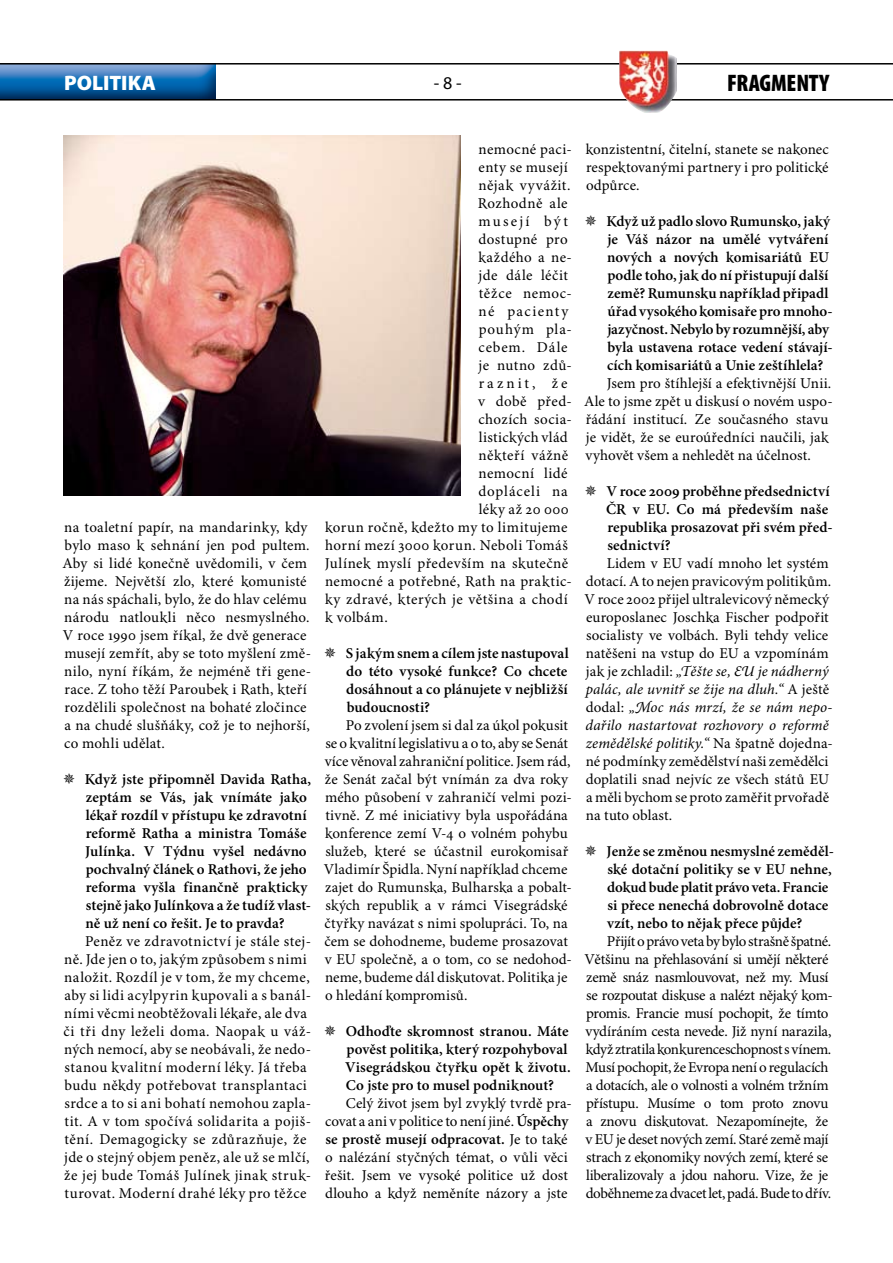
<style>
.page{position:relative;width:893px;height:1263px;background:#fff}
.page>*{position:absolute;margin:0;border:0;box-sizing:border-box;transform-origin:0 0}
.t1{font:900 condensed 24px "Myriad Pro";letter-spacing:-.01em;color:#000}
.t2{font:900 21px "Myriad Pro";color:#fff}
.t3{font:18px "Myriad Pro";color:#000}
.t4{font:15px/18px "Minion Pro";letter-spacing:.01em;color:#000}
.t5{font:600 15px/18px "Minion Pro";letter-spacing:.005em;color:#000}
.t6{font:15px/18px "Minion Pro";letter-spacing:.03em;color:#000}
.t7{font:15px/18px "Minion Pro";letter-spacing:-.02em;color:#000}
.t8{font:15px "Minion Pro";letter-spacing:.035em;color:#000}
.t9{font:15px "Minion Pro";letter-spacing:.06em;color:#000}
.t10{font:15px "Minion Pro";letter-spacing:.045em;color:#000}
.t11{font:15px "Minion Pro";letter-spacing:.095em;color:#000}
.t12{font:15px "Minion Pro";letter-spacing:.055em;color:#000}
.t13{font:15px "Minion Pro";letter-spacing:.15em;color:#000}
.t14{font:15px "Minion Pro";letter-spacing:.205em;color:#000}
.s1{font-weight:600}
.s2{font-style:italic}
</style>
<div class="page">
<img style="left:0;top:65px;width:215px;height:34px">
<hr style="left:0;top:99px;width:893px;height:2px;background:#000">
<hr style="left:0;top:63px;width:893px;height:2px;background:#000">
<img style="left:619px;top:51px;width:57px;height:62px">
<img style="left:64px;top:135px;width:397px;height:361px">
<h2 class="t2" style="left:64px;top:69px;width:93px">POLITIKA</h2>
<p class="t3" style="left:434px;top:71px;width:29px">- -</p>
<h1 class="t1" style="left:727px;top:67px;width:103px">FRAGMENTY</h1>
<p class="t4" style="left:62px;top:519px;width:250px">na toaletní papír, na mandarinky, kdy bylo maso k sehnání jen pod pultem.<br>Aby si lidé konečně uvědomili, v čem žijeme. Největší zlo, které komunisté na nás spáchali, bylo, že do hlav celému národu natloukli něco nesmyslného.<br>V roce 1990 jsem říkal, že dvě generace musejí zemřít, aby se toto myšlení změ&shy;nilo, nyní říkám, že nejméně tři gene&shy;race. Z toho těží Paroubek i Rath, kteří rozdělili společnost na bohaté zločince a na chudé slušňáky, což je to nejhorší, co mohli udělat.</p>
<p class="t5" style="left:85px;top:771px;width:228px">Když jste připomněl Davida Ratha, zeptám se Vás, jak vnímáte jako lékař rozdíl v přístupu ke zdravotní reformě Ratha a ministra Tomáše Julínka. V Týdnu vyšel nedávno pochvalný článek o Rathovi, že jeho reforma vyšla finančně prakticky stejně jako Julínkova a že tudíž vlast&shy;ně už není co řešit. Je to pravda?</p>
<p class="t6" style="left:64px;top:933px;width:249px;text-indent:22px">Peněz ve zdravotnictví je stále stej&shy;ně. Jde jen o to, jakým způsobem s nimi naložit. Rozdíl je v tom, že my chceme, aby si lidi acylpyrin kupovali a s banál&shy;ními věcmi neobtěžovali lékaře, ale dva či tři dny leželi doma. Naopak u váž&shy;ných nemocí, aby se neobávali, že nedo&shy;stanou kvalitní moderní léky. Já třeba budu někdy potřebovat transplantaci srdce a to si ani bohatí nemohou zapla&shy;tit. A v tom spočívá solidarita a pojiš&shy;tění. Demagogicky se zdůrazňuje, že jde o stejný objem peněz, ale už se mlčí, že jej bude Tomáš Julínek jinak struk&shy;turovat. Moderní drahé léky pro těžce</p>
<p class="t4" style="left:479px;top:141px;width:95px">nemocné paci-</p>
<p class="t6" style="left:479px;top:159px;width:91px">enty se musejí</p>
<p class="t8" style="left:479px;top:176px;width:93px">nějak vyvážit.</p>
<p class="t4" style="left:478px;top:195px;width:91px">Rozhodně ale</p>
<p class="t13" style="left:479px;top:212px;width:91px">musejí být</p>
<p class="t4" style="left:478px;top:231px;width:91px">dostupné pro</p>
<p class="t4" style="left:479px;top:249px;width:95px">každého a ne-</p>
<p class="t4" style="left:478px;top:267px;width:91px">jde dále léčit</p>
<p class="t10" style="left:479px;top:284px;width:95px">těžce nemoc-</p>
<p class="t11" style="left:479px;top:302px;width:91px">né pacienty</p>
<p class="t9" style="left:479px;top:320px;width:95px">pouhým pla-</p>
<p class="t12" style="left:478px;top:338px;width:91px">cebem. Dále</p>
<p class="t4" style="left:478px;top:357px;width:95px">je nutno zdů-</p>
<p class="t14" style="left:479px;top:374px;width:90px">raznit, že</p>
<p class="t4" style="left:478px;top:393px;width:95px">v době před-</p>
<p class="t6" style="left:478px;top:411px;width:95px">chozích socia-</p>
<p class="t4" style="left:479px;top:429px;width:90px">listických vlád</p>
<p class="t8" style="left:479px;top:446px;width:91px">někteří vážně</p>
<p class="t4" style="left:479px;top:465px;width:90px">nemocní lidé</p>
<p class="t9" style="left:478px;top:482px;width:91px">dopláceli na</p>
<p class="t8" style="left:479px;top:500px;width:91px">léky až 20 000</p>
<p class="t4" style="left:325px;top:519px;width:244px">korun ročně, kdežto my to limitujeme</p>
<p class="t4" style="left:325px;top:537px;width:244px">horní mezí 3000 korun. Neboli Tomáš</p>
<p class="t8" style="left:325px;top:554px;width:245px">Julínek myslí především na skutečně</p>
<p class="t6" style="left:325px;top:573px;width:248px">nemocné a potřebné, Rath na praktic-</p>
<p class="t6" style="left:325px;top:591px;width:244px">ky zdravé, kterých je většina a chodí</p>
<p class="t4" style="left:325px;top:609px;width:64px">k volbám.</p>
<p class="t5" style="left:346px;top:645px;width:225px;text-align:justify">S jakým snem a cílem jste nastupoval do této vysoké funkce? Co chcete dosáhnout a co plánujete v nejbližší budoucnosti?</p>
<p class="t4" style="left:324px;top:717px;width:250px;text-indent:22px">Po zvolení jsem si dal za úkol pokusit se o kvalitní legislativu a o to, aby se Senát více věnoval zahraniční politice. Jsem rád, že Senát začal být vnímán za dva roky mého působení v zahraničí velmi pozi&shy;tivně. Z mé iniciativy byla uspořádána konference zemí V-4 o volném pohybu služeb, které se účastnil eurokomisař Vladimír Špidla. Nyní například chceme zajet do Rumunska, Bulharska a pobalt&shy;ských republik a v rámci Visegrádské čtyřky navázat s nimi spolupráci. To, na čem se dohodneme, budeme prosazovat v EU společně, a o tom, co se nedohod&shy;neme, budeme dál diskutovat. Politika je o hledání kompromisů.</p>
<p class="t5" style="left:345px;top:1023px;width:227px">Odhoďte skromnost stranou. Máte pověst politika, který rozpohyboval Visegrádskou čtyřku opět k životu.<br>Co jste pro to musel podniknout?</p>
<p class="t4" style="left:325px;top:1095px;width:249px;text-indent:21px">Celý život jsem byl zvyklý tvrdě pra&shy;covat a ani v politice to není jiné. <span class="s1">Úspěchy se prostě musejí odpracovat.</span> Je to také o nalézání styčných témat, o vůli věci řešit. Jsem ve vysoké politice už dost dlouho a když neměníte názory a jste</p>
<p class="t4" style="left:586px;top:141px;width:244px;text-align:justify">konzistentní, čitelní, stanete se nakonec respektovanými partnery i pro politické odpůrce.</p>
<p class="t5" style="left:607px;top:213px;width:228px">Když už padlo slovo Rumunsko, jaký je Váš názor na umělé vytváření nových a nových komisariátů EU podle toho, jak do ní přistupují další země? Rumunsku například připadl úřad vysokého komisaře pro mnoho&shy;jazyčnost. Nebylo by rozumnější, aby byla ustavena rotace vedení stávají&shy;cích komisariátů a Unie zeštíhlela?</p>
<p class="t4" style="left:584px;top:375px;width:250px;text-indent:23px">Jsem pro štíhlejší a efektivnější Unii.<br>Ale to jsme zpět u diskusí o novém uspo&shy;řádání institucí. Ze současného stavu je vidět, že se euroúředníci naučili, jak vyhovět všem a nehledět na účelnost.</p>
<p class="t5" style="left:606px;top:483px;width:228px">V roce 2009 proběhne předsednictví<br>ČR v EU. Co má především naše republika prosazovat při svém před&shy;sednictví?</p>
<p class="t4" style="left:585px;top:555px;width:250px;text-indent:22px">Lidem v EU vadí mnoho let systém dotací. A to nejen pravicovým politikům.<br>V roce 2002 přijel ultralevicový německý europoslanec Joschka Fischer podpořit socialisty ve volbách. Byli tehdy velice natěšeni na vstup do EU a vzpomínám jak je zchladil: <span class="s2">„Těšte se, EU je nádherný palác, ale uvnitř se žije na dluh.“</span> A ještě dodal: <span class="s2">„Moc nás mrzí, že se nám nepo&shy;dařilo nastartovat rozhovory o reformě zemědělské politiky.“</span> Na špatně dojedna&shy;né podmínky zemědělství naši zemědělci doplatili snad nejvíc ze všech států EU a měli bychom se proto zaměřit prvořadě na tuto oblast.</p>
<p class="t5" style="left:607px;top:843px;width:229px">Jenže se změnou nesmyslné zeměděl&shy;ské dotační politiky se v EU nehne, dokud bude platit právo veta. Francie si přece nenechá dobrovolně dotace vzít, nebo to nějak přece půjde?</p>
<p class="t7" style="left:585px;top:933px;width:250px;text-indent:22px">Přijít oprávo veta by bylo strašně špatné.<br>Většinu na přehlasování si umějí některé země snáz nasmlouvovat, než my. Musí se rozpoutat diskuse a nalézt nějaký kom&shy;promis. Francie musí pochopit, že tímto vydíráním cesta nevede. Již nyní narazila, když ztratila konkurenceschopnost svínem.<br>Musí pochopit, že Evropa není o regulacích a dotacích, ale o volnosti a volném tržním přístupu. Musíme o tom proto znovu a znovu diskutovat. Nezapomínejte, že v EU je deset nových zemí. Staré země mají strach z ekonomiky nových zemí, které se liberalizovaly a jdou nahoru. Vize, že je doběhneme za dvacet let, padá. Bude to dřív.</p>
</div>
